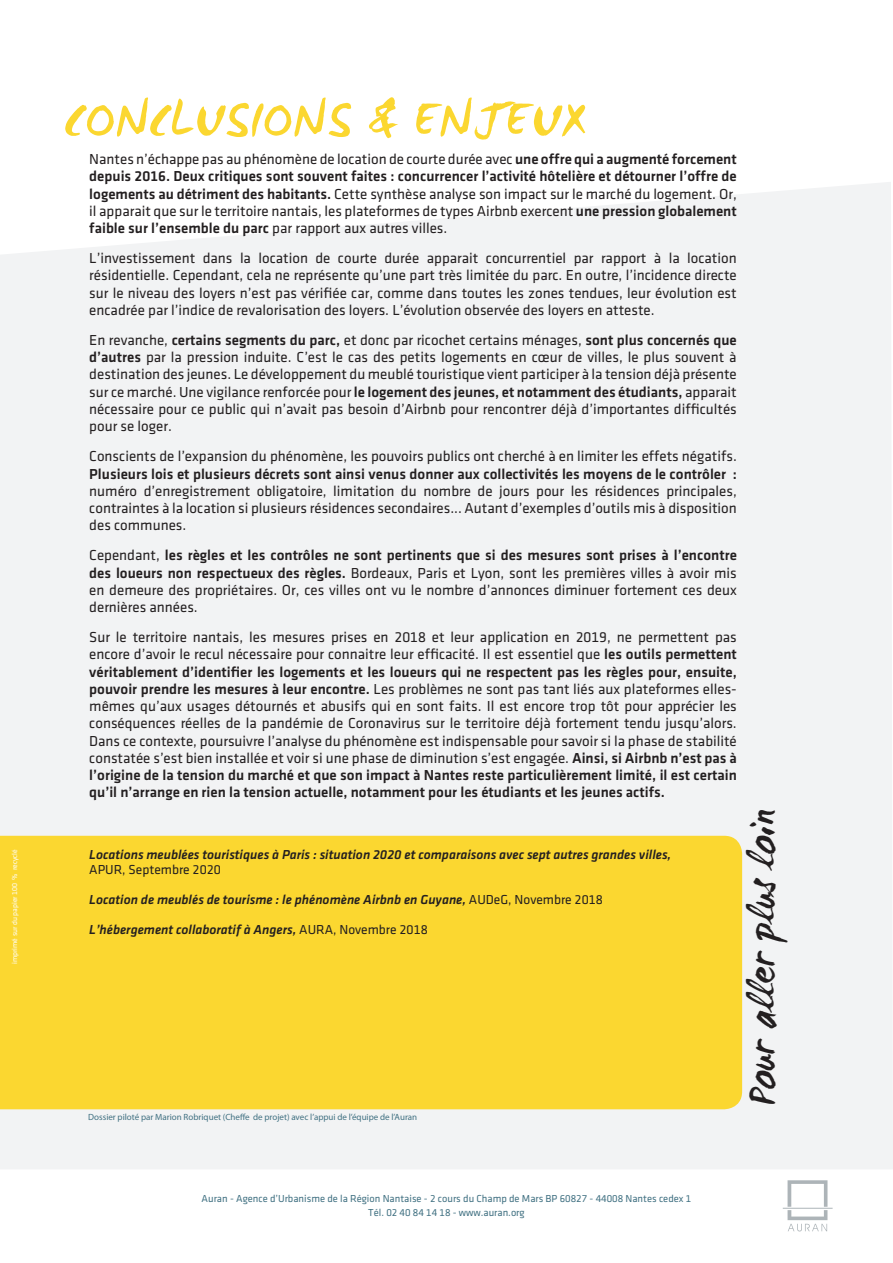
<style>
.page{position:relative;width:893px;height:1263px;background:#fff}
.page>*{position:absolute;margin:0;border:0;box-sizing:border-box;transform-origin:0 0}
.t1{font:54px "WC Mano Negra Bta";color:#fbd730}
.t2{font:40.35px "WC Mano Negra Bta";color:#231f20}
.t3{font:15px/17.2px "Klavika Regular TF";color:#231f20;text-align:justify}
.t4{font:15px/17.2px "Klavika Medium TF";color:#231f20}
.t5{font:italic 500 13.5px "Klavika";color:#231f20}
.t6{font:13.5px "Klavika Regular TF";color:#231f20}
.t7{font:10.5px/13.5px "Klavika Regular TF";color:#417182;text-align:center}
.t8{font:9px "Myriad Pro";color:#417182}
.t9{font:7.5px "Klavika Regular TF";color:#fff}
.s1{font-family:"Klavika Medium TF"}
.s2{font-family:"Klavika Regular TF"}
.s3{font-family:"Klavika Regular TF";font-weight:400;font-style:normal}
</style>
<div class="page">
<div style="left:0;top:182px;width:893px;height:987px;background:#f2f3f4"></div>
<hr style="left:783px;top:1208px;width:50px;height:1px;background:#adb4b8">
<svg style="left:787px;top:1180px;width:40px;height:51px"></svg>
<div style="left:0;top:836px;width:742px;height:273px;background:#fbd730"></div>
<p class="t9" style="left:11px;top:964px;width:116px;rotate:-90deg">imprimé sur du papier 100 % recyclé</p>
<h1 class="t1" style="left:63px;top:83px;width:523px">CONCLUSIONS &amp; ENJEUX</h1>
<p class="t3" style="left:89px;top:151px;width:649px">Nantes n’échappe pas au phénomène de location de courte durée avec <span class="s1">une offre qui a augmenté forcement</span></p>
<p class="t4" style="left:89px;top:168px;width:649px">depuis 2016. Deux critiques sont souvent faites : concurrencer l’activité hôtelière et détourner l’offre de</p>
<p class="t3" style="left:89px;top:185px;width:649px"><span class="s1">logements au détriment des habitants.</span> Cette synthèse analyse son impact sur le marché du logement. Or, il apparait que sur le territoire nantais, les plateformes de types Airbnb exercent <span class="s1">une pression globalement faible sur l’ensemble du parc</span> par rapport aux autres villes.</p>
<p class="t3" style="left:89px;top:250px;width:649px">L’investissement dans la location de courte durée apparait concurrentiel par rapport à la location résidentielle. Cependant, cela ne représente qu’une part très limitée du parc. En outre, l’incidence directe sur le niveau des loyers n’est pas vérifiée car, comme dans toutes les zones tendues, leur évolution est encadrée par l’indice de revalorisation des loyers. L’évolution observée des loyers en atteste.</p>
<p class="t3" style="left:89px;top:332px;width:649px">En revanche, <span class="s1">certains segments du parc,</span> et donc par ricochet certains ménages, <span class="s1">sont plus concernés que d’autres</span> par la pression induite. C’est le cas des petits logements en cœur de villes, le plus souvent à destination des jeunes. Le développement du meublé touristique vient participer à la tension déjà présente sur ce marché. Une vigilance renforcée pour <span class="s1">le logement des jeunes, et notamment des étudiants,</span> apparait nécessaire pour ce public qui n’avait pas besoin d’Airbnb pour rencontrer déjà d’importantes difficultés pour se loger.</p>
<p class="t3" style="left:89px;top:448px;width:649px">Conscients de l’expansion du phénomène, les pouvoirs publics ont cherché à en limiter les effets négatifs.</p>
<p class="t4" style="left:89px;top:465px;width:649px">Plusieurs lois et plusieurs décrets sont ainsi venus donner aux collectivités les moyens de le contrôler :</p>
<p class="t3" style="left:89px;top:482px;width:649px">numéro d’enregistrement obligatoire, limitation du nombre de jours pour les résidences principales, contraintes à la location si plusieurs résidences secondaires... Autant d’exemples d’outils mis à disposition des communes.</p>
<p class="t4" style="left:89px;top:547px;width:649px"><span class="s2">Cependant,</span> les règles et les contrôles ne sont pertinents que si des mesures sont prises à l’encontre</p>
<p class="t3" style="left:89px;top:564px;width:649px"><span class="s1">des loueurs non respectueux des règles.</span> Bordeaux, Paris et Lyon, sont les premières villes à avoir mis en demeure des propriétaires. Or, ces villes ont vu le nombre d’annonces diminuer fortement ces deux dernières années.</p>
<p class="t3" style="left:89px;top:629px;width:649px">Sur le territoire nantais, les mesures prises en 2018 et leur application en 2019, ne permettent pas encore d’avoir le recul nécessaire pour connaitre leur efficacité. Il est essentiel que <span class="s1">les outils permettent</span></p>
<p class="t4" style="left:89px;top:663px;width:649px">véritablement d’identifier les logements et les loueurs qui ne respectent pas les règles pour, ensuite,</p>
<p class="t3" style="left:89px;top:680px;width:649px"><span class="s1">pouvoir prendre les mesures à leur encontre.</span> Les problèmes ne sont pas tant liés aux plateformes elles&shy;mêmes qu’aux usages détournés et abusifs qui en sont faits. Il est encore trop tôt pour apprécier les conséquences réelles de la pandémie de Coronavirus sur le territoire déjà fortement tendu jusqu’alors.<br>Dans ce contexte, poursuivre l’analyse du phénomène est indispensable pour savoir si la phase de stabilité constatée s’est bien installée et voir si une phase de diminution s’est engagée. <span class="s1">Ainsi, si Airbnb n’est pas à</span></p>
<p class="t4" style="left:89px;top:766px;width:649px">l’origine de la tension du marché et que son impact à Nantes reste particulièrement limité, il est certain qu’il n’arrange en rien la tension actuelle, notamment pour les étudiants et les jeunes actifs.</p>
<p class="t5" style="left:89px;top:847px;width:583px">Locations meublées touristiques à Paris : situation 2020 et comparaisons avec sept autres grandes villes,</p>
<p class="t6" style="left:89px;top:862px;width:133px">APUR, Septembre 2020</p>
<p class="t5" style="left:89px;top:892px;width:515px">Location de meublés de tourisme : le phénomène Airbnb en Guyane, <span class="s3">AUDeG, Novembre 2018</span></p>
<p class="t5" style="left:89px;top:922px;width:340px">L’hébergement collaboratif à Angers, <span class="s3">AURA, Novembre 2018</span></p>
<p class="t8" style="left:88px;top:1111px;width:330px">Dossier piloté par Marion Robriquet (Cheffe de projet) avec l’appui de l’équipe de l’Auran</p>
<h2 class="t2" style="left:735px;top:1105px;width:299px;rotate:-90deg">Pour aller plus loin</h2>
<p class="t7" style="left:202px;top:1192px;width:491px">Auran - Agence d’Urbanisme de la Région Nantaise - 2 cours du Champ de Mars BP 60827 - 44008 Nantes cedex 1<br>Tél. 02 40 84 14 18 - www.auran.org</p>
</div>
